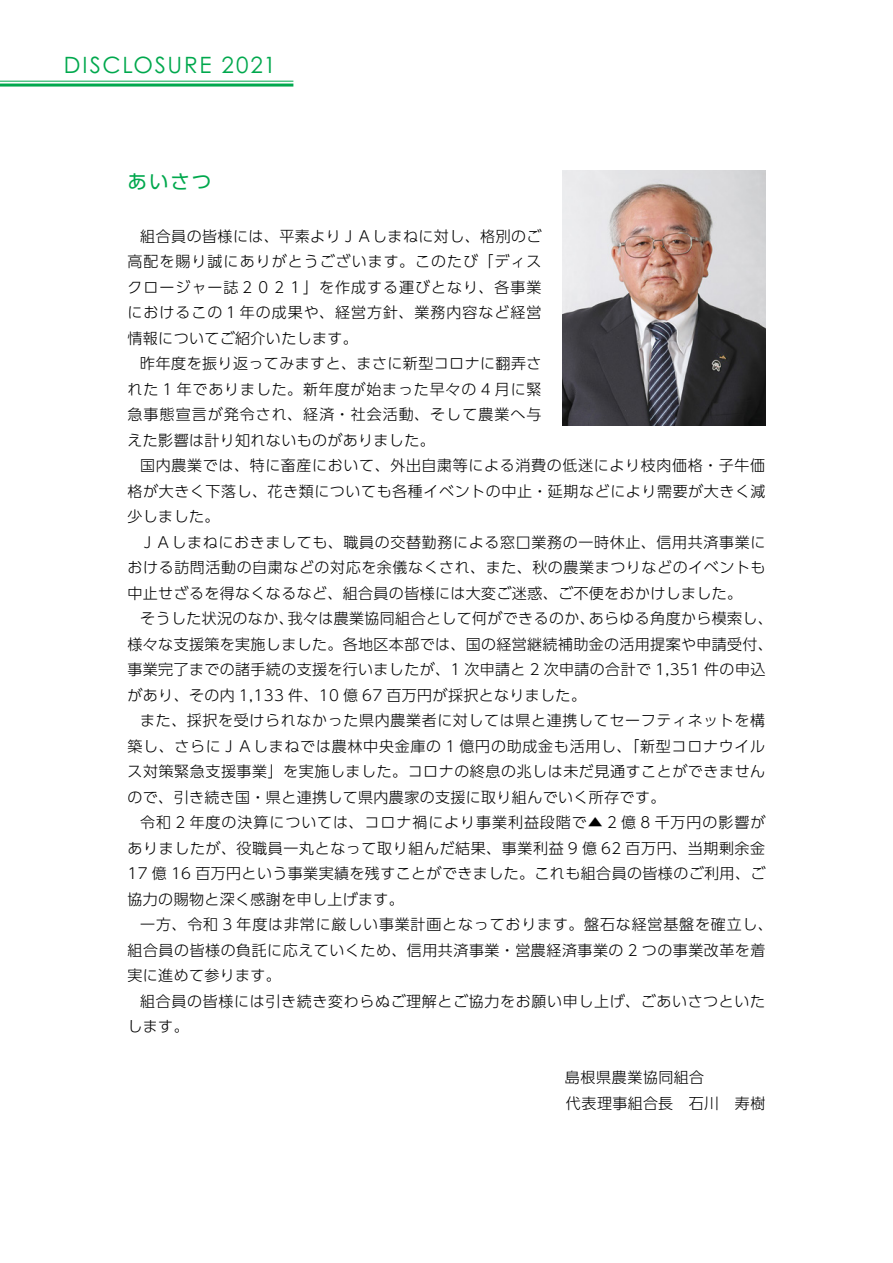
<style>
.page{position:relative;width:893px;height:1263px;background:#fff}
.page>*{position:absolute;margin:0;border:0;box-sizing:border-box;transform-origin:0 0}
.t1{font:22.5px "Century Gothic Pro";letter-spacing:.075em;color:#00a84d}
.t2{font:19.5px "UD Shin Go Pro";color:#00a84d}
.t3{font:300 15px/25.5px "UD Shin Go Pro";letter-spacing:.025em;color:#000;text-align:justify}
.t4{font:300 15px/25.5px "UD Shin Go Pro";letter-spacing:.045em;color:#000}
</style>
<div class="page">
<hr style="left:0;top:84px;width:293px;height:3px;background:#00a84d">
<hr style="left:0;top:81px;width:293px;height:1px;background:#00a84d">
<img style="left:563px;top:170px;width:202px;height:255px">
<h1 class="t1" style="left:64px;top:52px;width:214px">DISCLOSURE 2021</h1>
<h2 class="t2" style="left:128px;top:166px;width:85px">あいさつ</h2>
<p class="t3" style="left:128px;top:223px;width:416px;text-indent:13px">組合員の皆様には、平素よりＪＡしまねに対し、格別のご高配を賜り誠にありがとうございます。このたび「ディスクロージャー誌２０２１」を作成する運びとなり、各事業におけるこの１年の成果や、経営方針、業務内容など経営情報についてご紹介いたします。</p>
<p class="t3" style="left:128px;top:350px;width:415px;text-indent:13px">昨年度を振り返ってみますと、まさに新型コロナに翻弄された 1 年でありました。新年度が始まった早々の 4 月に緊急事態宣言が発令され、経済・社会活動、そして農業へ与えた影響は計り知れないものがありました。</p>
<p class="t3" style="left:128px;top:452px;width:639px;text-indent:13px">国内農業では、特に畜産において、外出自粛等による消費の低迷により枝肉価格・子牛価格が大きく下落し、花き類についても各種イベントの中止・延期などにより需要が大きく減少しました。</p>
<p class="t3" style="left:128px;top:529px;width:639px;text-indent:13px">ＪＡしまねにおきましても、職員の交替勤務による窓口業務の一時休止、信用共済事業における訪問活動の自粛などの対応を余儀なくされ、また、秋の農業まつりなどのイベントも中止せざるを得なくなるなど、組合員の皆様には大変ご迷惑、ご不便をおかけしました。</p>
<p class="t3" style="left:128px;top:605px;width:647px;text-align:left;text-indent:13px">そうした状況のなか、我々は農業協同組合として何ができるのか、あらゆる角度から模索し、様々な支援策を実施しました。各地区本部では、国の経営継続補助金の活用提案や申請受付、事業完了までの諸手続の支援を行いましたが、1 次申請と 2 次申請の合計で 1,351 件の申込があり、その内 1,133 件、10 億 67 百万円が採択となりました。</p>
<p class="t3" style="left:128px;top:707px;width:639px;text-indent:13px">また、採択を受けられなかった県内農業者に対しては県と連携してセーフティネットを構築し、さらにＪＡしまねでは農林中央金庫の 1 億円の助成金も活用し、「新型コロナウイルス対策緊急支援事業」を実施しました。コロナの終息の兆しは未だ見通すことができませんので、引き続き国・県と連携して県内農家の支援に取り組んでいく所存です。</p>
<p class="t3" style="left:128px;top:809px;width:639px;text-indent:13px">令和 2 年度の決算については、コロナ禍により事業利益段階で▲ 2 億 8 千万円の影響がありましたが、役職員一丸となって取り組んだ結果、事業利益 9 億 62 百万円、当期剰余金17 億 16 百万円という事業実績を残すことができました。これも組合員の皆様のご利用、ご協力の賜物と深く感謝を申し上げます。</p>
<p class="t3" style="left:128px;top:911px;width:647px;text-align:left;text-indent:13px">一方、令和 3 年度は非常に厳しい事業計画となっております。盤石な経営基盤を確立し、組合員の皆様の負託に応えていくため、信用共済事業・営農経済事業の 2 つの事業改革を着実に進めて参ります。</p>
<p class="t4" style="left:128px;top:988px;width:639px;text-indent:13px">組合員の皆様には引き続き変わらぬご理解とご協力をお願い申し上げ、ごあいさつといたします。</p>
<p class="t3" style="left:566px;top:1090px;width:201px">代表理事組合長　石川　寿樹</p>
</div>
